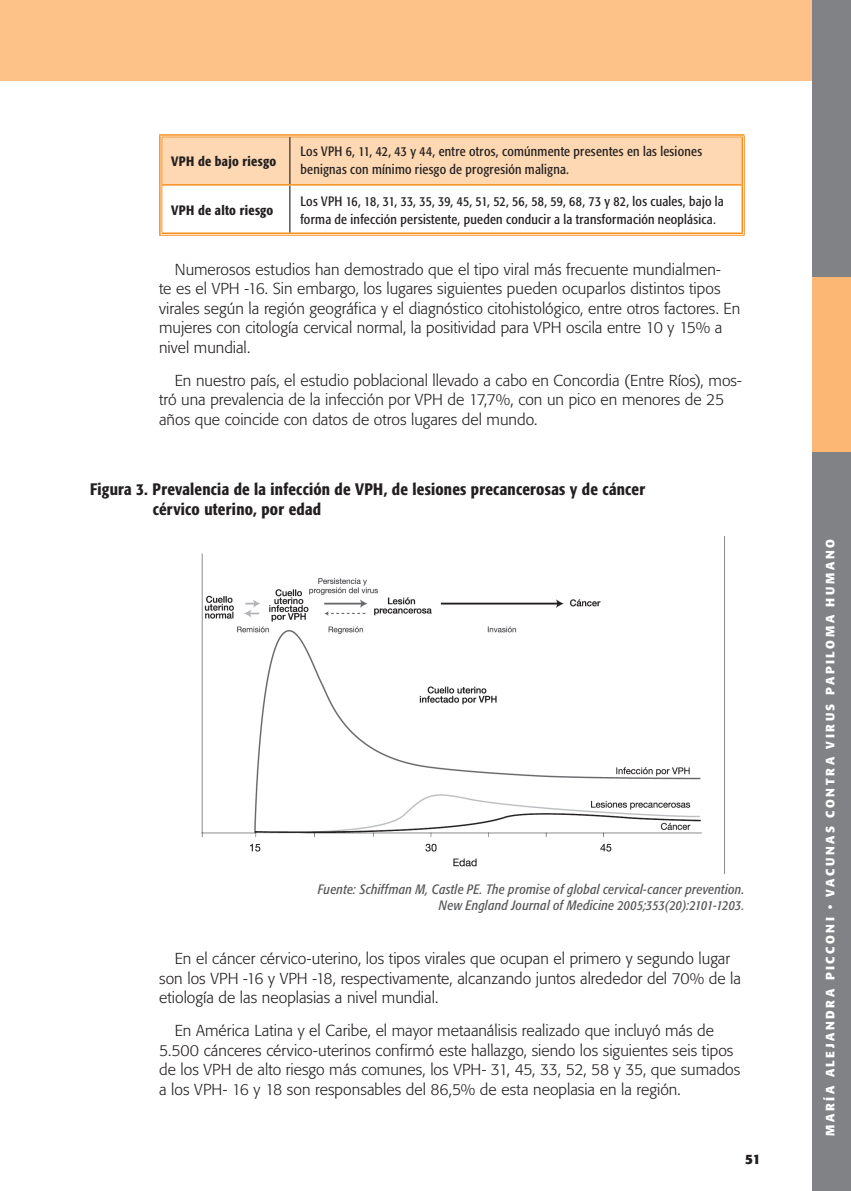
<style>
.page{position:relative;width:851px;height:1191px;background:#fff}
.page>*{position:absolute;margin:0;border:0;box-sizing:border-box;transform-origin:0 0}
.t1{font:500 condensed 16.5px/19.5px "Formata";letter-spacing:.015em;color:#231f20}
.t2{font:300 15.75px/19.5px "Formata";color:#231f20}
.t3{font:condensed 13.5px/18px "Formata";letter-spacing:.02em;color:#231f20}
.t4{font:italic condensed 13.5px/16.2px "Formata";letter-spacing:.02em;color:#57585a;text-align:right}
.t5{font:500 condensed 13.5px "Formata";letter-spacing:.02em;color:#231f20}
.t6{font:700 13.5px "Formata";color:#231f20}
.t7{font:700 12px "Formata";letter-spacing:.22em;color:#fff}
</style>
<div class="page">
<div style="left:0;top:0;width:816px;height:81px;background:#fcc287"></div>
<div style="left:812px;top:0;width:38px;height:1191px;background:#808285"></div>
<div style="left:812px;top:277px;width:38px;height:174px;background:#fbb773"></div>
<svg style="left:162px;top:138px;width:579px;height:94px"></svg>
<hr style="left:159px;top:134px;width:131px;height:2px;background:#f68e1e">
<hr style="left:161px;top:137px;width:129px;height:1px;background:#f68e1e">
<hr style="left:159px;top:136px;width:1px;height:49px;background:#f68e1e">
<hr style="left:161px;top:137px;width:1px;height:48px;background:#f68e1e">
<hr style="left:290px;top:134px;width:454px;height:2px;background:#f68e1e">
<hr style="left:290px;top:137px;width:453px;height:1px;background:#f68e1e">
<hr style="left:741px;top:137px;width:1px;height:48px;background:#f68e1e">
<hr style="left:743px;top:136px;width:1px;height:49px;background:#f68e1e">
<hr style="left:159px;top:185px;width:1px;height:50px;background:#f68e1e">
<hr style="left:161px;top:185px;width:1px;height:47px;background:#f68e1e">
<hr style="left:741px;top:185px;width:1px;height:47px;background:#f68e1e">
<hr style="left:743px;top:185px;width:1px;height:50px;background:#f68e1e">
<hr style="left:161px;top:232px;width:129px;height:2px;background:#f68e1e">
<hr style="left:159px;top:235px;width:131px;height:1px;background:#f68e1e">
<hr style="left:290px;top:232px;width:453px;height:2px;background:#f68e1e">
<hr style="left:290px;top:235px;width:454px;height:1px;background:#f68e1e">
<hr style="left:289px;top:137px;width:1px;height:47px;background:#231f20">
<hr style="left:289px;top:186px;width:1px;height:46px;background:#231f20">
<hr style="left:162px;top:184px;width:128px;height:2px;background:#f68e1e">
<hr style="left:290px;top:184px;width:451px;height:2px;background:#f68e1e">
<img style="left:201px;top:553px;width:501px;height:314px">
<p class="t5" style="left:171px;top:153px;width:106px">VPH de bajo riesgo</p>
<p class="t3" style="left:300px;top:143px;width:403px">Los VPH 6, 11, 42, 43 y 44, entre otros, comúnmente presentes en las lesiones benignas con mínimo riesgo de progresión maligna.</p>
<p class="t5" style="left:171px;top:202px;width:104px">VPH de alto riesgo</p>
<p class="t3" style="left:300px;top:192px;width:425px">Los VPH 16, 18, 31, 33, 35, 39, 45, 51, 52, 56, 58, 59, 68, 73 y 82, los cuales, bajo la forma de infección persistente, pueden conducir a la transformación neoplásica.</p>
<p class="t2" style="left:159px;top:259px;width:582px;text-indent:16px">Numerosos estudios han demostrado que el tipo viral más frecuente mundialmen-<br>te es el VPH -16. Sin embargo, los lugares siguientes pueden ocuparlos distintos tipos virales según la región geográfica y el diagnóstico citohistológico, entre otros factores. En mujeres con citología cervical normal, la positividad para VPH oscila entre 10 y 15% a nivel mundial.</p>
<p class="t2" style="left:159px;top:370px;width:584px;text-indent:16px">En nuestro país, el estudio poblacional llevado a cabo en Concordia (Entre Ríos), mos&shy;tró una prevalencia de la infección por VPH de 17,7%, con un pico en menores de 25 años que coincide con datos de otros lugares del mundo.</p>
<p class="t1" style="left:153px;top:479px;width:494px;text-indent:-63px">Figura 3. Prevalencia de la infección de VPH, de lesiones precancerosas y de cáncer cérvico uterino, por edad</p>
<p class="t4" style="left:318px;top:881px;width:428px">Fuente: Schiffman M, Castle PE. The promise of global cervical-cancer prevention.<br>New England Journal of Medicine 2005;353(20):2101-1203.</p>
<p class="t2" style="left:159px;top:949px;width:583px;text-indent:16px">En el cáncer cérvico-uterino, los tipos virales que ocupan el primero y segundo lugar son los VPH -16 y VPH -18, respectivamente, alcanzando juntos alrededor del 70% de la etiología de las neoplasias a nivel mundial.</p>
<p class="t2" style="left:159px;top:1021px;width:582px;text-indent:16px">En América Latina y el Caribe, el mayor metaanálisis realizado que incluyó más de 5.500 cánceres cérvico-uterinos confirmó este hallazgo, siendo los siguientes seis tipos de los VPH de alto riesgo más comunes, los VPH- 31, 45, 33, 52, 58 y 35, que sumados a los VPH- 16 y 18 son responsables del 86,5% de esta neoplasia en la región.</p>
<p class="t6" style="left:745px;top:1150px;width:17px">51</p>
<p class="t7" style="left:822px;top:1136px;width:597px;rotate:-90deg">María Alejandra Picconi • VACUNAS CONTRA VIRUS PAPILOMA HUMANO</p>
</div>
